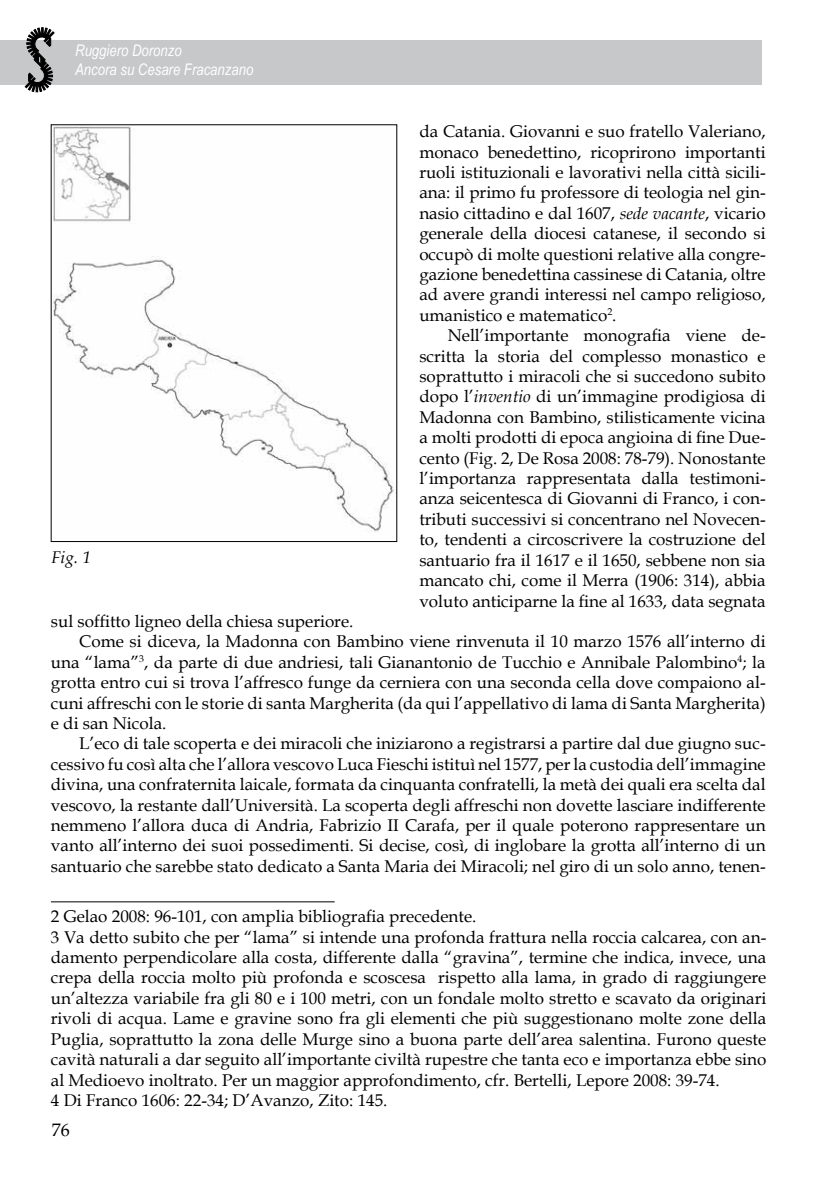
<style>
.page{position:relative;width:840px;height:1191px;background:#fff}
.page>*{position:absolute;margin:0;border:0;box-sizing:border-box;transform-origin:0 0}
.t1{font:18px "Book Antiqua";color:#000}
.t2{font:17px/20.4px "Book Antiqua";color:#000;text-align:justify}
.t3{font:italic 17px "Book Antiqua";color:#000}
.t4{font:italic 16px/19.2px "Arial Narrow";color:#fff}
.s1{font-style:italic}
</style>
<div class="page">
<div style="left:0;top:40px;width:762px;height:45px;background:#c7c8ca"></div>
<svg style="left:25px;top:27px;width:30px;height:65px"></svg>
<hr style="left:51px;top:901px;width:283px;height:1px;background:#000">
<img style="left:53px;top:126px;width:342px;height:406px">
<p class="t4" style="left:75px;top:41px;width:179px">Ruggiero Doronzo<br>Ancora su Cesare Fracanzano</p>
<p class="t3" style="left:51px;top:545px;width:41px">Fig. 1</p>
<p class="t2" style="left:419px;top:121px;width:348px">da Catania. Giovanni e suo fratello Valeriano, monaco benedettino, ricoprirono importanti ruoli istituzionali e lavorativi nella città sicili&shy;ana: il primo fu professore di teologia nel gin&shy;nasio cittadino e dal 1607, <span class="s1">sede vacante</span>, vicario generale della diocesi catanese, il secondo si occupò di molte questioni relative alla congre&shy;gazione benedettina cassinese di Catania, oltre ad avere grandi interessi nel campo religioso, umanistico e matematico<sup>2</sup>.</p>
<p class="t2" style="left:419px;top:325px;width:348px;text-indent:28px">Nell’importante monografia viene de&shy;scritta la storia del complesso monastico e soprattutto i miracoli che si succedono subito dopo l’<span class="s1">inventio</span> di un’immagine prodigiosa di Madonna con Bambino, stilisticamente vicina a molti prodotti di epoca angioina di fine Due&shy;cento (Fig. 2, De Rosa 2008: 78-79). Nonostante l’importanza rappresentata dalla testimoni&shy;anza seicentesca di Giovanni di Franco, i con&shy;tributi successivi si concentrano nel Novecen&shy;to, tendenti a circoscrivere la costruzione del santuario fra il 1617 e il 1650, sebbene non sia mancato chi, come il Merra (1906: 314), abbia voluto anticiparne la fine al 1633, data segnata</p>
<p class="t2" style="left:51px;top:610px;width:304px">sul soffitto ligneo della chiesa superiore.</p>
<p class="t2" style="left:79px;top:631px;width:687px">Come si diceva, la Madonna con Bambino viene rinvenuta il 10 marzo 1576 all’interno di</p>
<p class="t2" style="left:51px;top:651px;width:715px">una “lama”<sup>3</sup>, da parte di due andriesi, tali Gianantonio de Tucchio e Annibale Palombino<sup>4</sup>; la</p>
<p class="t2" style="left:51px;top:672px;width:715px">grotta entro cui si trova l’affresco funge da cerniera con una seconda cella dove compaiono al-</p>
<p class="t2" style="left:51px;top:692px;width:716px">cuni affreschi con le storie di santa Margherita (da qui l’appellativo di lama di Santa Margherita)</p>
<p class="t2" style="left:51px;top:712px;width:117px">e di san Nicola.</p>
<p class="t2" style="left:79px;top:733px;width:687px">L’eco di tale scoperta e dei miracoli che iniziarono a registrarsi a partire dal due giugno suc-</p>
<p class="t2" style="left:51px;top:753px;width:716px">cessivo fu così alta che l’allora vescovo Luca Fieschi istituì nel 1577, per la custodia dell’immagine</p>
<p class="t2" style="left:51px;top:774px;width:716px">divina, una confraternita laicale, formata da cinquanta confratelli, la metà dei quali era scelta dal</p>
<p class="t2" style="left:51px;top:794px;width:715px">vescovo, la restante dall’Università. La scoperta degli affreschi non dovette lasciare indifferente</p>
<p class="t2" style="left:51px;top:814px;width:715px">nemmeno l’allora duca di Andria, Fabrizio II Carafa, per il quale poterono rappresentare un</p>
<p class="t2" style="left:51px;top:835px;width:716px">vanto all’interno dei suoi possedimenti. Si decise, così, di inglobare la grotta all’interno di un</p>
<p class="t2" style="left:51px;top:855px;width:716px">santuario che sarebbe stato dedicato a Santa Maria dei Miracoli; nel giro di un solo anno, tenen-</p>
<p class="t2" style="left:51px;top:906px;width:716px;text-align:left">2 Gelao 2008: 96-101, con amplia bibliografia precedente.<br>3 Va detto subito che per “lama” si intende una profonda frattura nella roccia calcarea, con an&shy;damento perpendicolare alla costa, differente dalla “gravina”, termine che indica, invece, una crepa della roccia molto più profonda e scoscesa rispetto alla lama, in grado di raggiungere un’altezza variabile fra gli 80 e i 100 metri, con un fondale molto stretto e scavato da originari rivoli di acqua. Lame e gravine sono fra gli elementi che più suggestionano molte zone della Puglia, soprattutto la zona delle Murge sino a buona parte dell’area salentina. Furono queste cavità naturali a dar seguito all’importante civiltà rupestre che tanta eco e importanza ebbe sino al Medioevo inoltrato. Per un maggior approfondimento, cfr. Bertelli, Lepore 2008: 39-74.<br>4 Di Franco 1606: 22-34; D’Avanzo, Zito: 145.</p>
<p class="t1" style="left:52px;top:1117px;width:19px">76</p>
</div>
